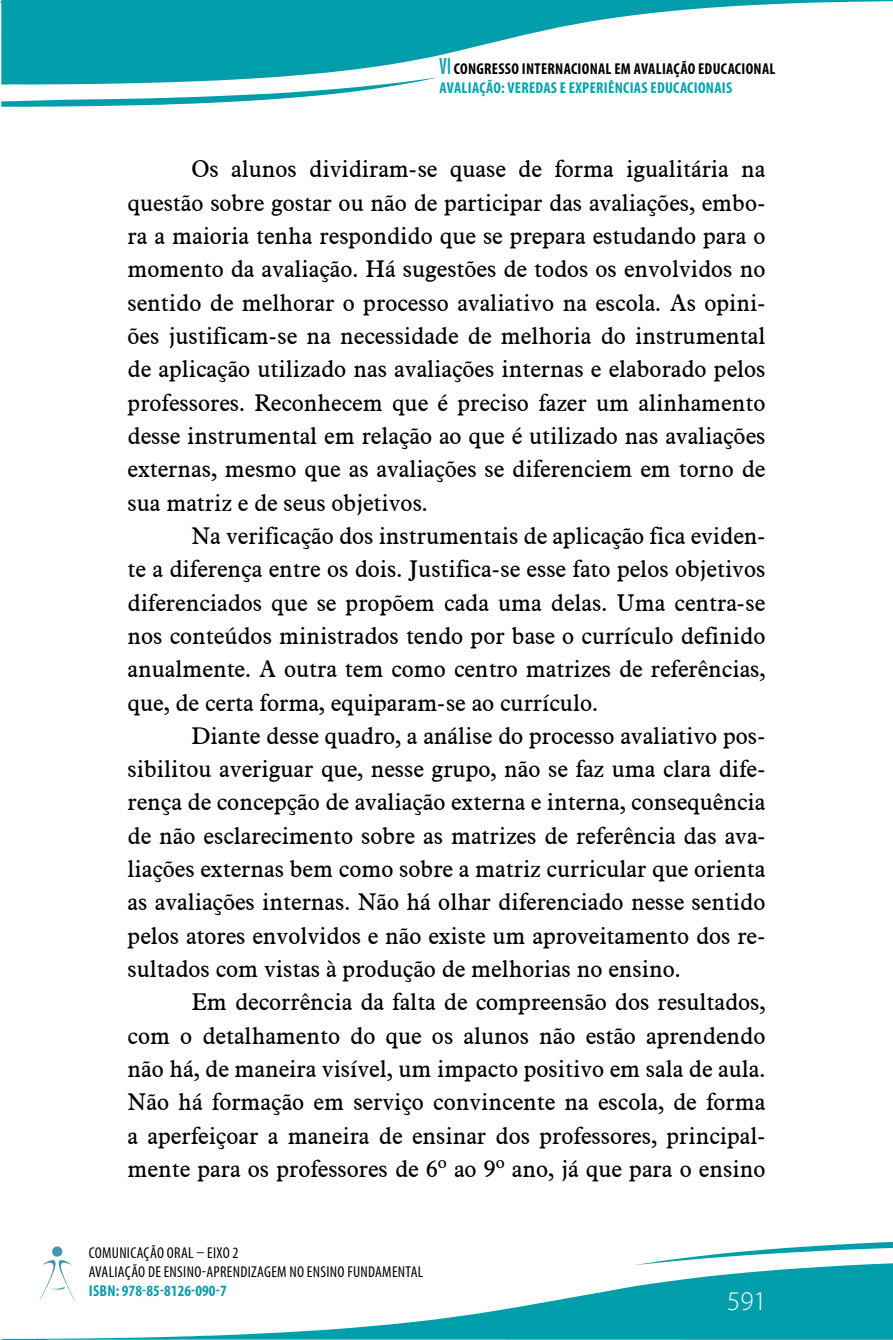
<style>
.page{position:relative;width:893px;height:1340px;background:#fff}
.page>*{position:absolute;margin:0;border:0;box-sizing:border-box;transform-origin:0 0}
.t1{font:300 27px "Myriad Pro";color:#fff}
.t2{font:23.62px/33.3px "Aldine 721 BT";color:#000;text-align:justify}
.t3{font:700 condensed 15.75px/18.9px "Myriad Pro";letter-spacing:.02em;color:#000}
.t4{font:condensed 15.75px/18.9px "Myriad Pro";letter-spacing:.02em;color:#000}
.t5{font:700 condensed 15.75px "Myriad Pro";color:#079eab}
.s1{font-size:23.62px;color:#15a4b0}
.s2{color:#00a4b0}
</style>
<div class="page">
<svg style="left:37px;top:1265px;width:856px;height:74px"></svg>
<hr style="left:683px;top:1339px;width:210px;height:1px;background:#46abb7">
<hr style="left:170px;top:1339px;width:337px;height:1px;background:#72b8c4">
<hr style="left:507px;top:1339px;width:176px;height:1px;background:#5bb0bc">
<svg style="left:47px;top:1339px;width:123px;height:1px"></svg>
<svg style="left:0;top:1338px;width:37px;height:1px"></svg>
<svg style="left:635px;top:1241px;width:258px;height:24px"></svg>
<svg style="left:40px;top:1246px;width:35px;height:55px"></svg>
<svg style="left:0;top:0;width:893px;height:78px;fill:#009eab"></svg>
<svg style="left:1px;top:78px;width:434px;height:29px"></svg>
<p class="t3" style="left:440px;top:59px;width:337px"><span class="s1">VI</span> CONGRESSO INTERNACIONAL EM AVALIAÇÃO EDUCACIONAL<br><span class="s2">AVALIAÇÃO: VEREDAS E EXPERIÊNCIAS EDUCACIONAIS</span></p>
<p class="t2" style="left:128px;top:152px;width:639px;text-indent:64px">Os alunos dividiram-se quase de forma igualitária na questão sobre gostar ou não de participar das avaliações, embo&shy;ra a maioria tenha respondido que se prepara estudando para o momento da avaliação. Há sugestões de todos os envolvidos no sentido de melhorar o processo avaliativo na escola. As opini&shy;ões justificam-se na necessidade de melhoria do instrumental de aplicação utilizado nas avaliações internas e elaborado pelos professores. Reconhecem que é preciso fazer um alinhamento desse instrumental em relação ao que é utilizado nas avaliações externas, mesmo que as avaliações se diferenciem em torno de sua matriz e de seus objetivos.</p>
<p class="t2" style="left:128px;top:518px;width:639px;text-indent:64px">Na verificação dos instrumentais de aplicação fica eviden&shy;te a diferença entre os dois. Justifica-se esse fato pelos objetivos diferenciados que se propõem cada uma delas. Uma centra-se nos conteúdos ministrados tendo por base o currículo definido anualmente. A outra tem como centro matrizes de referências, que, de certa forma, equiparam-se ao currículo.</p>
<p class="t2" style="left:128px;top:718px;width:639px;text-indent:64px">Diante desse quadro, a análise do processo avaliativo pos&shy;sibilitou averiguar que, nesse grupo, não se faz uma clara dife&shy;rença de concepção de avaliação externa e interna, consequência de não esclarecimento sobre as matrizes de referência das ava&shy;liações externas bem como sobre a matriz curricular que orienta as avaliações internas. Não há olhar diferenciado nesse sentido pelos atores envolvidos e não existe um aproveitamento dos re&shy;sultados com vistas à produção de melhorias no ensino.</p>
<p class="t2" style="left:128px;top:985px;width:639px;text-indent:64px">Em decorrência da falta de compreensão dos resultados, com o detalhamento do que os alunos não estão aprendendo não há, de maneira visível, um impacto positivo em sala de aula.<br>Não há formação em serviço convincente na escola, de forma a aperfeiçoar a maneira de ensinar dos professores, principal&shy;mente para os professores de 6º ao 9º ano, já que para o ensino</p>
<p class="t4" style="left:89px;top:1242px;width:336px">COMUNICAÇÃO ORAL – EIXO 2<br>AVALIAÇÃO DE ENSINO-APRENDIZAGEM NO ENSINO FUNDAMENTAL</p>
<p class="t5" style="left:89px;top:1280px;width:139px">ISBN: 978-85-8126-090-7</p>
<p class="t1" style="left:727px;top:1286px;width:41px">591</p>
</div>
